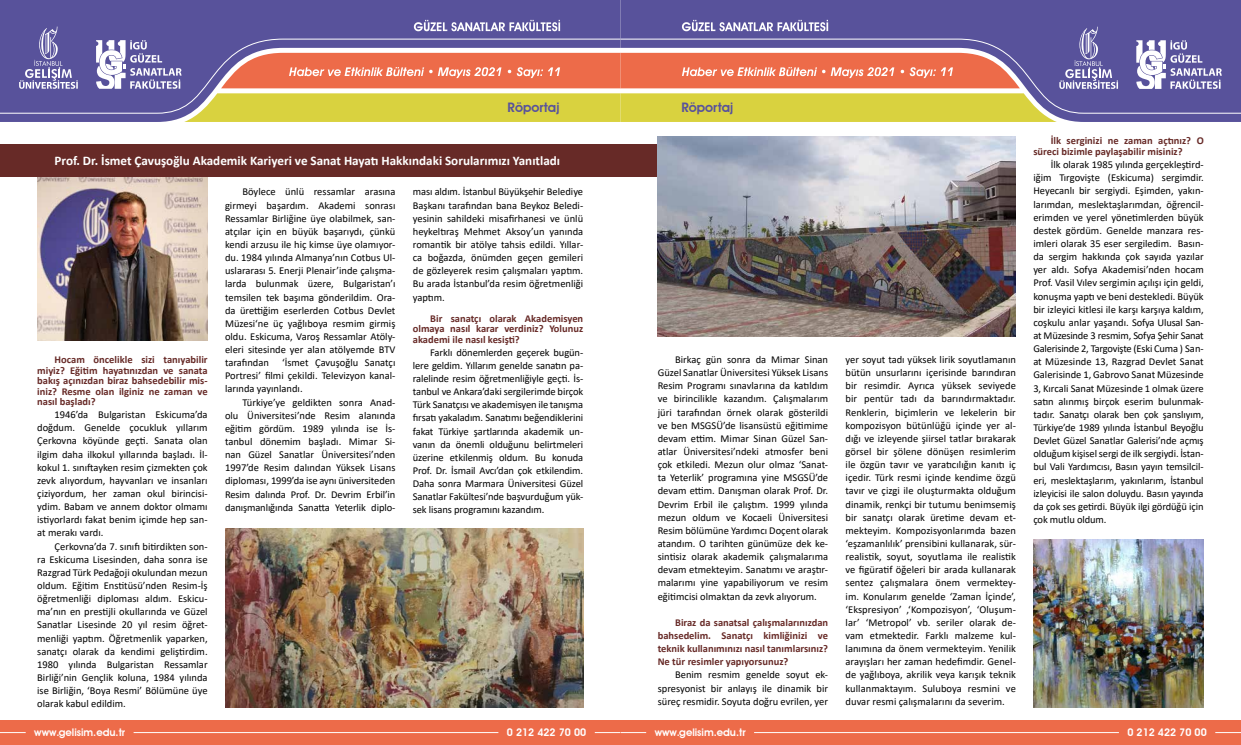
<style>
.page{position:relative;width:1241px;height:745px;background:#fff}
.page>*{position:absolute;margin:0;border:0;box-sizing:border-box;transform-origin:0 0}
.t1{font:700 13.12px "Calibri";color:#fff}
.t2{font:600 13.12px "Avant Garde IT Cby BT";color:#58529c}
.t3{font:10.5px/13.1px "Calibri";color:#000;text-align:justify}
.t4{font:700 10.5px/10.5px "Calibri";color:#672a27;text-align:justify}
.t5{font:600 10.5px "Avant Garde IT Cby BT";color:#fff}
</style>
<div class="page">
<div style="left:0;top:0;width:620px;height:122px;background:#58529b"></div>
<div style="left:0;top:38px;width:96px;height:76px;background:#58529b"></div>
<div style="left:620px;top:0;width:620px;height:122px;background:#58529b"></div>
<div style="left:1117px;top:38px;width:123px;height:76px;background:#58529b"></div>
<div style="left:0;top:144px;width:828px;height:33px;background:#672a27"></div>
<img style="left:37px;top:177px;width:171px;height:163px">
<img style="left:225px;top:528px;width:358px;height:179px">
<img style="left:657px;top:136px;width:358px;height:200px">
<img style="left:1033px;top:539px;width:170px;height:168px">
<div style="left:0;top:719px;width:620px;height:25px;background:#ed6b49"></div>
<hr style="left:134px;top:731px;width:364px;height:1px;background:#fff">
<div style="left:620px;top:719px;width:620px;height:25px;background:#ed6b49"></div>
<hr style="left:754px;top:731px;width:364px;height:1px;background:#fff">
<svg style="left:19px;top:27px;width:59px;height:62px;background:#7671ad"></svg>
<svg style="left:1136px;top:40px;width:85px;height:49px"></svg>
<svg style="left:96px;top:20px;width:1021px;height:102px;background:#b28e80"></svg>
<p class="t2" style="left:507px;top:100px;width:54px">Röportaj</p>
<p class="t1" style="left:55px;top:151px;width:507px">Prof. Dr. İsmet Çavuşoğlu Akademik Kariyeri ve Sanat Hayatı Hakkındaki Sorularımızı Yanıtladı</p>
<p class="t4" style="left:37px;top:354px;width:172px;text-indent:17px">Hocam öncelikle sizi tanıyabilir miyiz? Eğitim hayatınızdan ve sanata bakış açınızdan biraz bahsedebilir mis&shy;iniz? Resme olan ilginiz ne zaman ve nasıl başladı?</p>
<p class="t3" style="left:37px;top:407px;width:172px;text-indent:17px">1946’da Bulgaristan Eskicuma’da doğdum. Genelde çocukluk yıllarım Çerkovna köyünde geçti. Sanata olan ilgim daha ilkokul yıllarında başladı. İl&shy;kokul 1. sınıftayken resim çizmekten çok zevk alıyordum, hayvanları ve insanları çiziyordum, her zaman okul birincisi&shy;ydim. Babam ve annem doktor olmamı istiyorlardı fakat benim içimde hep san&shy;at merakı vardı.</p>
<p class="t3" style="left:37px;top:539px;width:172px;text-indent:17px">Çerkovna’da 7. sınıfı bitirdikten son&shy;ra Eskicuma Lisesinden, daha sonra ise Razgrad Türk Pedağoji okulundan mezun oldum. Eğitim Enstitüsü’nden Resim-İş öğretmenliği diploması aldım. Eskicu&shy;ma’nın en prestijli okullarında ve Güzel Sanatlar Lisesinde 20 yıl resim öğret&shy;menliği yaptım. Öğretmenlik yaparken, sanatçı olarak da kendimi geliştirdim.<br>1980 yılında Bulgaristan Ressamlar Birliği’nin Gençlik koluna, 1984 yılında ise Birliğin, ‘Boya Resmi’ Bölümüne üye olarak kabul edildim.</p>
<p class="t3" style="left:225px;top:185px;width:172px;text-indent:17px">Böylece ünlü ressamlar arasına girmeyi başardım. Akademi sonrası Ressamlar Birliğine üye olabilmek, san&shy;atçılar için en büyük başarıydı, çünkü kendi arzusu ile hiç kimse üye olamıyor&shy;du. 1984 yılında Almanya’nın Cotbus Ul&shy;uslararası 5. Enerji Plenair’inde çalışma&shy;larda bulunmak üzere, Bulgaristan’ı temsilen tek başıma gönderildim. Ora&shy;da ürettiğim eserlerden Cotbus Devlet Müzesi‘ne üç yağlıboya resmim girmiş oldu. Eskicuma, Varoş Ressamlar Atöly&shy;eleri sitesinde yer alan atölyemde BTV tarafından ‘İsmet Çavuşoğlu Sanatçı Portresi’ filmi çekildi. Televizyon kanal&shy;larında yayınlandı.</p>
<p class="t3" style="left:225px;top:395px;width:172px;text-indent:17px">Türkiye’ye geldikten sonra Anad&shy;olu Üniversitesi’nde Resim alanında eğitim gördüm. 1989 yılında ise İs&shy;tanbul dönemim başladı. Mimar Si&shy;nan Güzel Sanatlar Üniversitesi’nden 1997’de Resim dalından Yüksek Lisans diploması, 1999’da ise aynı üniversiteden Resim dalında Prof. Dr. Devrim Erbil’in danışmanlığında Sanatta Yeterlik diplo-</p>
<p class="t3" style="left:413px;top:185px;width:172px">ması aldım. İstanbul Büyükşehir Belediye Başkanı tarafından bana Beykoz Beledi&shy;yesinin sahildeki misafirhanesi ve ünlü heykeltıraş Mehmet Aksoy’un yanında romantik bir atölye tahsis edildi. Yıllar&shy;ca boğazda, önümden geçen gemileri de gözleyerek resim çalışmaları yaptım.<br>Bu arada İstanbul’da resim öğretmenliği yaptım.</p>
<p class="t4" style="left:413px;top:312px;width:172px;text-indent:17px">Bir sanatçı olarak Akademisyen olmaya nasıl karar verdiniz? Yolunuz akademi ile nasıl kesişti?</p>
<p class="t3" style="left:413px;top:345px;width:172px;text-indent:17px">Farklı dönemlerden geçerek bugün&shy;lere geldim. Yıllarım genelde sanatın pa&shy;ralelinde resim öğretmenliğiyle geçti. İs&shy;tanbul ve Ankara’daki sergilerimde birçok Türk Sanatçısı ve akademisyen ile tanışma fırsatı yakaladım. Sanatımı beğendiklerini fakat Türkiye şartlarında akademik un&shy;vanın da önemli olduğunu belirtmeleri üzerine etkilenmiş oldum. Bu konuda Prof. Dr. İsmail Avcı’dan çok etkilendim.<br>Daha sonra Marmara Üniversitesi Güzel Sanatlar Fakültesi’nde başvurduğum yük&shy;sek lisans programını kazandım.</p>
<p class="t2" style="left:681px;top:100px;width:54px">Röportaj</p>
<p class="t3" style="left:657px;top:352px;width:172px;text-indent:17px">Birkaç gün sonra da Mimar Sinan Güzel Sanatlar Üniversitesi Yüksek Lisans Resim Programı sınavlarına da katıldım ve birincilikle kazandım. Çalışmalarım jüri tarafından örnek olarak gösterildi ve ben MSGSÜ’de lisansüstü eğitimime devam ettim. Mimar Sinan Güzel San&shy;atlar Üniversitesi’ndeki atmosfer beni çok etkiledi. Mezun olur olmaz ‘Sanat&shy;ta Yeterlik’ programına yine MSGSÜ’de devam ettim. Danışman olarak Prof. Dr.<br>Devrim Erbil ile çalıştım. 1999 yılında mezun oldum ve Kocaeli Üniversitesi Resim bölümüne Yardımcı Doçent olarak atandım. O tarihten günümüze dek ke&shy;sintisiz olarak akademik çalışmalarıma devam etmekteyim. Sanatımı ve araştır&shy;malarımı yine yapabiliyorum ve resim eğitimcisi olmaktan da zevk alıyorum.</p>
<p class="t4" style="left:657px;top:615px;width:172px;line-height:13.1px;text-indent:17px">Biraz da sanatsal çalışmalarınızdan bahsedelim. Sanatçı kimliğinizi ve teknik kullanımınızı nasıl tanımlarsınız?<br>Ne tür resimler yapıyorsunuz?</p>
<p class="t3" style="left:657px;top:667px;width:172px;text-indent:17px">Benim resmim genelde soyut ek&shy;spresyonist bir anlayış ile dinamik bir süreç resmidir. Soyuta doğru evrilen, yer</p>
<p class="t3" style="left:845px;top:352px;width:172px">yer soyut tadı yüksek lirik soyutlamanın bütün unsurlarını içerisinde barındıran bir resimdir. Ayrıca yüksek seviyede bir pentür tadı da barındırmaktadır.<br>Renklerin, biçimlerin ve lekelerin bir kompozisyon bütünlüğü içinde yer al&shy;dığı ve izleyende şiirsel tatlar bırakarak görsel bir şölene dönüşen resimlerim ile özgün tavır ve yaratıcılığın kanıtı iç içedir. Türk resmi içinde kendime özgü tavır ve çizgi ile oluşturmakta olduğum dinamik, renkçi bir tutumu benimsemiş bir sanatçı olarak üretime devam et&shy;mekteyim. Kompozisyonlarımda bazen ‘eşzamanlılık’ prensibini kullanarak, sür&shy;realistik, soyut, soyutlama ile realistik ve figüratif öğeleri bir arada kullanarak sentez çalışmalara önem vermektey&shy;im. Konularım genelde ‘Zaman İçinde’, ‘Ekspresiyon’ ,‘Kompozisyon’, ‘Oluşum&shy;lar’ ‘Metropol’ vb. seriler olarak de&shy;vam etmektedir. Farklı malzeme kul&shy;lanımına da önem vermekteyim. Yenilik arayışları her zaman hedefimdir. Genel&shy;de yağlıboya, akrilik veya karışık teknik kullanmaktayım. Suluboya resmini ve duvar resmi çalışmalarını da severim.</p>
<p class="t4" style="left:1033px;top:135px;width:172px;text-indent:17px">İlk serginizi ne zaman açtınız? O süreci bizimle paylaşabilir misiniz?</p>
<p class="t3" style="left:1033px;top:158px;width:172px;text-indent:17px">İlk olarak 1985 yılında gerçekleştird&shy;iğim Tırgovişte (Eskicuma) sergimdir.<br>Heyecanlı bir sergiydi. Eşimden, yakın&shy;larımdan, meslektaşlarımdan, öğrencil&shy;erimden ve yerel yönetimlerden büyük destek gördüm. Genelde manzara res&shy;imleri olarak 35 eser sergiledim. Basın&shy;da sergim hakkında çok sayıda yazılar yer aldı. Sofya Akademisi’nden hocam Prof. Vasil Vılev sergimin açılışı için geldi, konuşma yaptı ve beni destekledi. Büyük bir izleyici kitlesi ile karşı karşıya kaldım, coşkulu anlar yaşandı. Sofya Ulusal San&shy;at Müzesinde 3 resmim, Sofya Şehir Sanat Galerisinde 2, Targovişte (Eski Cuma ) San&shy;at Müzesinde 13, Razgrad Devlet Sanat Galerisinde 1, Gabrovo Sanat Müzesinde 3, Kırcali Sanat Müzesinde 1 olmak üzere satın alınmış birçok eserim bulunmak&shy;tadır. Sanatçı olarak ben çok şanslıyım, Türkiye’de 1989 yılında İstanbul Beyoğlu Devlet Güzel Sanatlar Galerisi’nde açmış olduğum kişisel sergi de ilk sergiydi. İstan&shy;bul Vali Yardımcısı, Basın yayın temsilcil&shy;eri, meslektaşlarım, yakınlarım, İstanbul izleyicisi ile salon doluydu. Basın yayında da çok ses getirdi. Büyük ilgi gördüğü için çok mutlu oldum.</p>
<p class="t5" style="left:34px;top:725px;width:92px">www.gelisim.edu.tr</p>
<p class="t5" style="left:507px;top:725px;width:81px">0 212 422 70 00</p>
<p class="t5" style="left:654px;top:725px;width:92px">www.gelisim.edu.tr</p>
<p class="t5" style="left:1127px;top:725px;width:81px">0 212 422 70 00</p>
</div>
